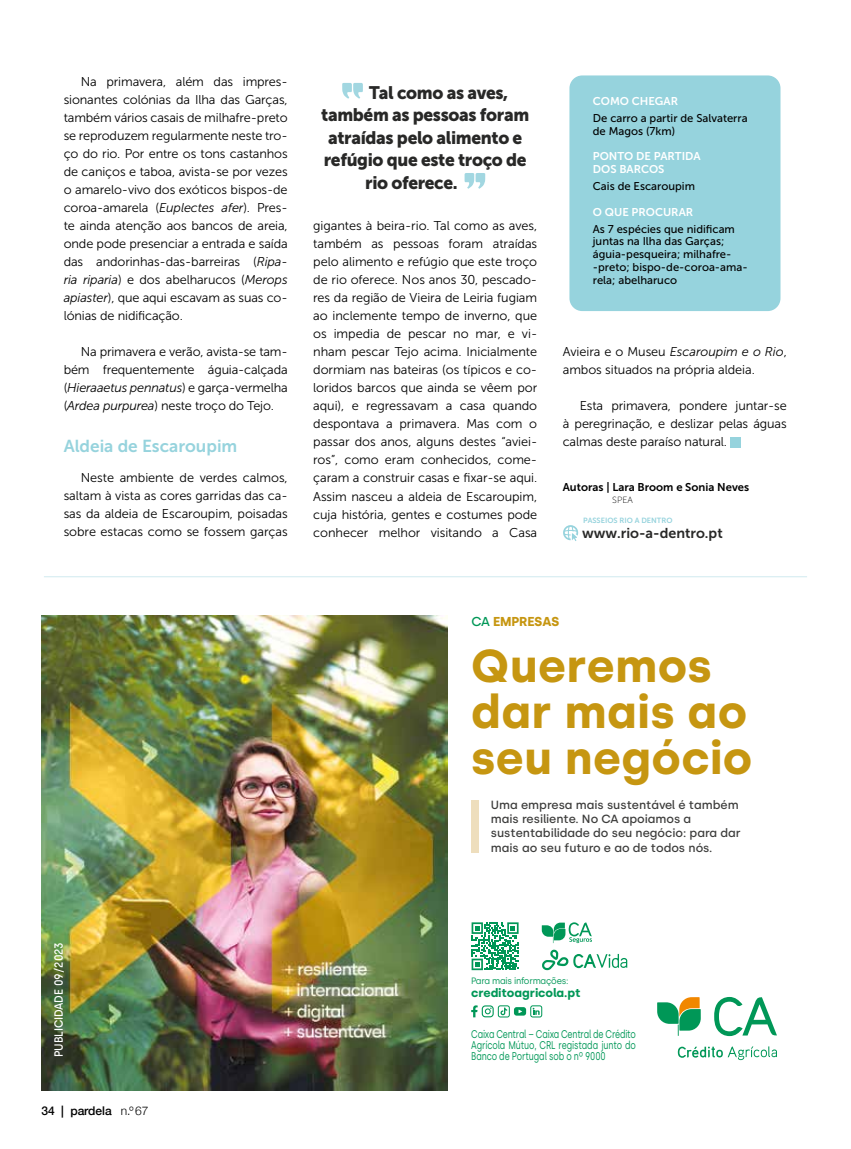
<style>
.page{position:relative;width:851px;height:1149px;background:#fff}
.page>*{position:absolute;margin:0;border:0;box-sizing:border-box;transform-origin:0 0}
.t1{font:700 46.05px/46px "Silka";letter-spacing:.01em;color:#c69611}
.t2{font:18px "Museo Sans 900";letter-spacing:-.02em;color:#282827;scale:.96 1}
.t3{font:17.25px "Museo Sans 700";color:#96d3dd}
.t4{font:14.25px "Museo Sans 700";color:#282827}
.t5{font:700 12.9px "Silka";letter-spacing:-.01em;color:#c69611}
.t6{font:12.75px/18px "Museo Sans 300";letter-spacing:-.01em;color:#000;text-align:justify}
.t7{font:500 12px "Helvetica Neue";letter-spacing:-.005em;color:#000}
.t8{font:500 11.85px/14.2px "Silka";color:#3c3c3b}
.t9{font:700 11.85px "Silka";color:#009757}
.t10{font:500 11.85px "Silka";color:#fff;scale:.9 1}
.t11{font:11.25px/12.8px "Museo Sans 500";color:#000}
.t12{font:11.25px/11.2px "Silka";letter-spacing:-.01em;color:#009757;text-align:justify;scale:.75 1}
.t13{font:11.25px/12.8px "Museo Sans 700";color:#fff}
.t14{font:11.25px "Museo Sans 700";color:#000}
.t15{font:9.15px "Silka";letter-spacing:-.025em;color:#009757;scale:.95 1}
.t16{font:9px "Museo Sans 100";color:#000}
.t17{font:7.5px "Museo Sans 700";color:#96d3dd}
.s1{font-style:italic}
.s2{font-weight:500;color:#009757}
.s3{font-weight:300}
</style>
<div class="page">
<div style="left:730px;top:437px;width:10px;height:11px;background:#96d3dd"></div>
<div style="left:569px;top:75px;width:211px;height:236px;background:#96d3dd;border-radius:13px"></div>
<svg style="left:471px;top:922px;width:47px;height:47px"></svg>
<svg style="left:471px;top:1005px;width:71px;height:12px"></svg>
<svg style="left:657px;top:997px;width:43px;height:38px"></svg>
<svg style="left:714px;top:996px;width:62px;height:39px"></svg>
<svg style="left:677px;top:1046px;width:99px;height:13px"></svg>
<svg style="left:541px;top:922px;width:51px;height:20px"></svg>
<svg style="left:542px;top:949px;width:85px;height:20px"></svg>
<img style="left:41px;top:615px;width:406px;height:474px">
<div style="left:471px;top:799px;width:7px;height:53px;background:#eedebd"></div>
<svg style="left:342px;top:83px;width:21px;height:16px"></svg>
<svg style="left:464px;top:173px;width:21px;height:16px"></svg>
<hr style="left:44px;top:576px;width:762px;height:1px;background:#d0eaef">
<svg style="left:563px;top:525px;width:15px;height:16px"></svg>
<p class="t6" style="left:64px;top:73px;width:225px;text-indent:17px">Na primavera, além das impres&shy;sionantes colónias da Ilha das Garças, também vários casais de milhafre-preto se reproduzem regularmente neste tro&shy;ço do rio. Por entre os tons castanhos de caniços e taboa, avista-se por vezes o amarelo-vivo dos exóticos bispos-de coroa-amarela (<span class="s1">Euplectes afer</span>). Pres&shy;te ainda atenção aos bancos de areia, onde pode presenciar a entrada e saída das andorinhas-das-barreiras (<span class="s1">Ripa&shy;ria riparia</span>) e dos abelharucos (<span class="s1">Merops apiaster</span>), que aqui escavam as suas co&shy;lónias de nidificação.</p>
<p class="t6" style="left:64px;top:343px;width:225px;text-indent:17px">Na primavera e verão, avista-se tam&shy;bém frequentemente águia-calçada (<span class="s1">Hieraaetus pennatus</span>) e garça-vermelha (<span class="s1">Ardea purpurea</span>) neste troço do Tejo.</p>
<h3 class="t3" style="left:64px;top:436px;width:175px">Aldeia de Escaroupim</h3>
<p class="t6" style="left:64px;top:469px;width:225px;text-indent:17px">Neste ambiente de verdes calmos, saltam à vista as cores garridas das ca&shy;sas da aldeia de Escaroupim, poisadas sobre estacas como se fossem garças</p>
<h2 class="t2" style="left:369px;top:82px;width:146px">Tal como as aves,</h2>
<h2 class="t2" style="left:321px;top:104px;width:218px">também as pessoas foram</h2>
<h2 class="t2" style="left:328px;top:127px;width:204px">atraídas pelo alimento e</h2>
<h2 class="t2" style="left:324px;top:149px;width:213px">refúgio que este troço de</h2>
<h2 class="t2" style="left:365px;top:172px;width:98px">rio oferece.</h2>
<p class="t6" style="left:313px;top:217px;width:225px">gigantes à beira-rio. Tal como as aves, também as pessoas foram atraídas pelo alimento e refúgio que este troço de rio oferece. Nos anos 30, pescado&shy;res da região de Vieira de Leiria fugiam ao inclemente tempo de inverno, que os impedia de pescar no mar, e vi&shy;nham pescar Tejo acima. Inicialmente dormiam nas bateiras (os típicos e co&shy;loridos barcos que ainda se vêem por aqui), e regressavam a casa quando despontava a primavera. Mas com o passar dos anos, alguns destes “aviei&shy;ros”, como eram conhecidos, come&shy;çaram a construir casas e fixar-se aqui.<br>Assim nasceu a aldeia de Escaroupim, cuja história, gentes e costumes pode conhecer melhor visitando a Casa</p>
<p class="t13" style="left:592px;top:95px;width:87px">COMO CHEGAR</p>
<p class="t11" style="left:592px;top:112px;width:156px">De carro a partir de Salvaterra de Magos (7km)</p>
<p class="t13" style="left:592px;top:150px;width:109px">PONTO DE PARTIDA<br>DOS BARCOS</p>
<p class="t11" style="left:592px;top:180px;width:104px">Cais de Escaroupim</p>
<p class="t13" style="left:592px;top:205px;width:102px">O QUE PROCURAR</p>
<p class="t11" style="left:592px;top:222px;width:156px">As 7 espécies que nidificam juntas na Ilha das Garças; águia-pesqueira; milhafre--preto; bispo-de-coroa-ama&shy;rela; abelharuco</p>
<p class="t6" style="left:562px;top:343px;width:225px">Avieira e o Museu <span class="s1">Escaroupim e o Rio</span>, ambos situados na própria aldeia.</p>
<p class="t6" style="left:562px;top:397px;width:225px;text-indent:17px">Esta primavera, pondere juntar-se à peregrinação, e deslizar pelas águas calmas deste paraíso natural.</p>
<p class="t14" style="left:562px;top:480px;width:188px">Autoras | Lara Broom e Sonia Neves</p>
<p class="t16" style="left:612px;top:495px;width:22px">SPEA</p>
<p class="t17" style="left:583px;top:516px;width:91px">PASSEIOS RIO A DENTRO</p>
<p class="t4" style="left:582px;top:525px;width:142px">www.rio-a-dentro.pt</p>
<p class="t5" style="left:471px;top:613px;width:89px"><span class="s2">CA</span> EMPRESAS</p>
<h1 class="t1" style="left:471px;top:642px;width:282px">Queremos dar mais ao seu negócio</h1>
<p class="t8" style="left:491px;top:797px;width:251px">Uma empresa mais sustentável é também mais resiliente. No CA apoiamos a sustentabilidade do seu negócio: para dar mais ao seu futuro e ao de todos nós.</p>
<p class="t10" style="left:52px;top:1056px;width:129px;rotate:-90deg">PUBLICIDADE 09/2023</p>
<p class="t7" style="left:41px;top:1101px;width:108px">34 | pardela <span class="s3">n.º 67</span></p>
<p class="t15" style="left:471px;top:974px;width:104px">Para mais informações:</p>
<p class="t9" style="left:471px;top:985px;width:111px">creditoagricola.pt</p>
<p class="t12" style="left:471px;top:1027px;width:221px">Caixa Central – Caixa Central de Crédito Agrícola Mútuo, CRL registada junto do Banco de Portugal sob o nº 9000</p>
</div>
